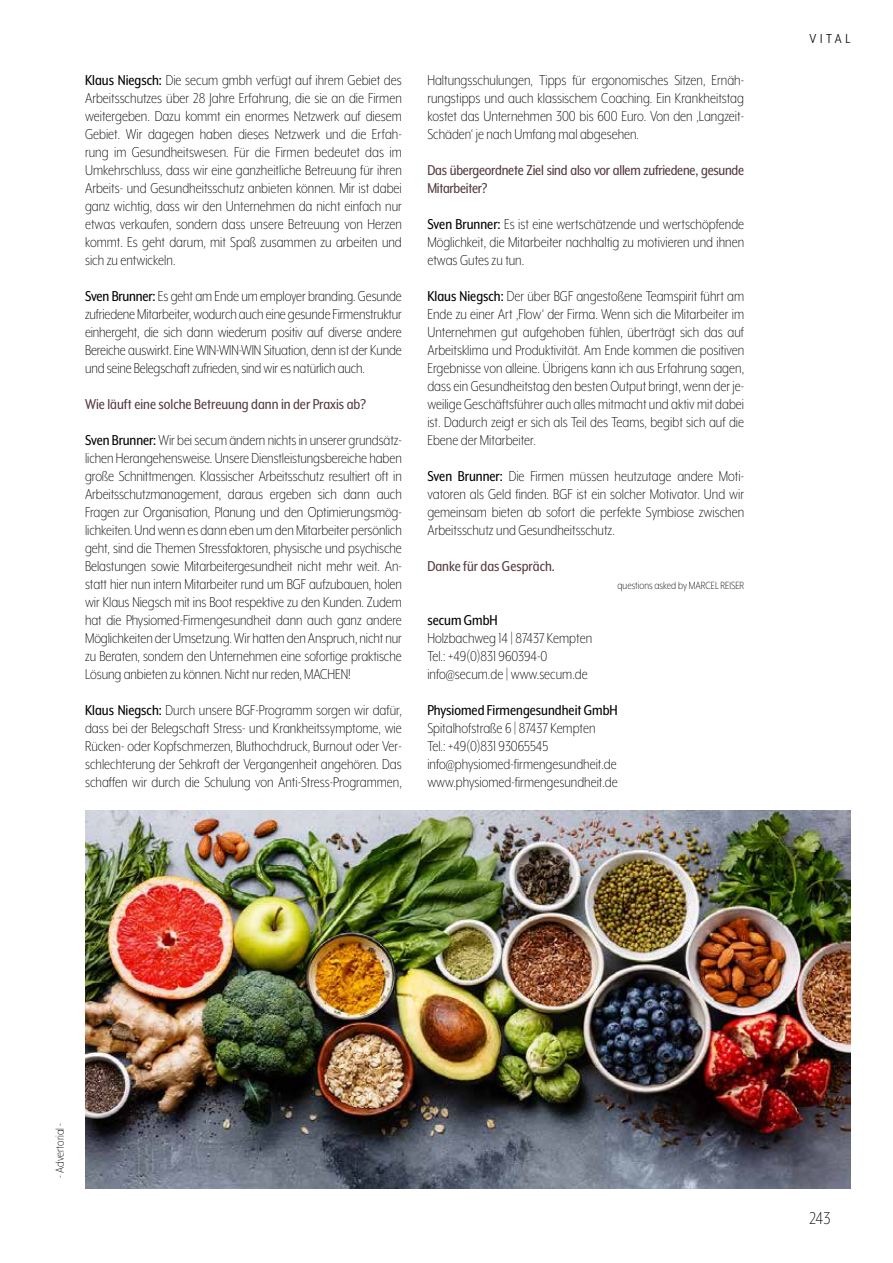
<style>
.page{position:relative;width:893px;height:1263px;background:#fff}
.page>*{position:absolute;margin:0;border:0;box-sizing:border-box;transform-origin:0 0}
.t1{font:300 19.65px "Mr Eaves XL Mod Nar OT";color:#000}
.t2{font:300 16.5px/18px "Mr Eaves XL Mod Nar OT";color:#000;text-align:justify}
.t3{font:16.5px/36px "Mr Eaves XL Mod Nar OT";letter-spacing:-.015em;color:#563b40}
.t4{font:16.5px "Mr Eaves XL Mod Nar OT";color:#000}
.t5{font:15px "Mr Eaves XL Mod Nar OT";letter-spacing:.25em;color:#000}
.t6{font:300 13.5px "Mr Eaves XL Mod Nar OT";color:#000}
.t7{font:300 12px "Mr Eaves XL Mod Nar OT";color:#000}
.s1{font-weight:400}
.s2{color:#000}
.s3{font-weight:300;color:#000}
</style>
<div class="page">
<img style="left:85px;top:810px;width:765px;height:378px">
<p class="t2" style="left:85px;top:71px;width:318px"><span class="s1">Klaus Niegsch:</span> Die secum gmbh verfügt auf ihrem Gebiet des Arbeitsschutzes über 28 Jahre Erfahrung, die sie an die Firmen weitergeben. Dazu kommt ein enormes Netzwerk auf diesem Gebiet. Wir dagegen haben dieses Netzwerk und die Erfah&shy;rung im Gesundheitswesen. Für die Firmen bedeutet das im Umkehrschluss, dass wir eine ganzheitliche Betreuung für ihren Arbeits- und Gesundheitsschutz anbieten können. Mir ist dabei ganz wichtig, dass wir den Unternehmen da nicht einfach nur etwas verkaufen, sondern dass unsere Betreuung von Herzen kommt. Es geht darum, mit Spaß zusammen zu arbeiten und sich zu entwickeln.</p>
<p class="t2" style="left:85px;top:287px;width:318px"><span class="s1">Sven Brunner:</span> Es geht am Ende um employer branding. Gesunde zufriedene Mitarbeiter, wodurch auch eine gesunde Firmenstruktur einhergeht, die sich dann wiederum positiv auf diverse andere Bereiche auswirkt. Eine WIN-WIN-WIN Situation, denn ist der Kunde und seine Belegschaft zufrieden, sind wir es natürlich auch.</p>
<p class="t3" style="left:85px;top:386px;width:318px">Wie läuft eine solche Betreuung dann in der Praxis ab?<br><span class="s2">Sven Brunner:</span> <span class="s3">Wir bei secum ändern nichts in unserer grundsätz-</span></p>
<p class="t2" style="left:85px;top:449px;width:318px">lichen Herangehensweise. Unsere Dienstleistungsbereiche haben große Schnittmengen. Klassischer Arbeitsschutz resultiert oft in Arbeitsschutzmanagement, daraus ergeben sich dann auch Fragen zur Organisation, Planung und den Optimierungsmög&shy;lichkeiten. Und wenn es dann eben um den Mitarbeiter persönlich geht, sind die Themen Stressfaktoren, physische und psychische Belastungen sowie Mitarbeitergesundheit nicht mehr weit. An&shy;statt hier nun intern Mitarbeiter rund um BGF aufzubauen, holen wir Klaus Niegsch mit ins Boot respektive zu den Kunden. Zudem hat die Physiomed-Firmengesundheit dann auch ganz andere Möglichkeiten der Umsetzung. Wir hatten den Anspruch, nicht nur zu Beraten, sondern den Unternehmen eine sofortige praktische Lösung anbieten zu können. Nicht nur reden, MACHEN!</p>
<p class="t2" style="left:85px;top:701px;width:318px"><span class="s1">Klaus Niegsch:</span> Durch unsere BGF-Programm sorgen wir dafür, dass bei der Belegschaft Stress- und Krankheitssymptome, wie Rücken- oder Kopfschmerzen, Bluthochdruck, Burnout oder Ver&shy;schlechterung der Sehkraft der Vergangenheit angehören. Das schaffen wir durch die Schulung von Anti-Stress-Programmen,</p>
<p class="t2" style="left:427px;top:71px;width:318px">Haltungsschulungen, Tipps für ergonomisches Sitzen, Ernäh&shy;rungstipps und auch klassischem Coaching. Ein Krankheitstag kostet das Unternehmen 300 bis 600 Euro. Von den ‚Langzeit-Schäden‘ je nach Umfang mal abgesehen.</p>
<p class="t3" style="left:427px;top:161px;width:318px;line-height:18px">Das übergeordnete Ziel sind also vor allem zufriedene, gesunde<br>Mitarbeiter?</p>
<p class="t2" style="left:427px;top:215px;width:318px"><span class="s1">Sven Brunner:</span> Es ist eine wertschätzende und wertschöpfende Möglichkeit, die Mitarbeiter nachhaltig zu motivieren und ihnen etwas Gutes zu tun.</p>
<p class="t2" style="left:427px;top:287px;width:318px"><span class="s1">Klaus Niegsch:</span> Der über BGF angestoßene Teamspirit führt am Ende zu einer Art ‚Flow‘ der Firma. Wenn sich die Mitarbeiter im Unternehmen gut aufgehoben fühlen, überträgt sich das auf Arbeitsklima und Produktivität. Am Ende kommen die positiven Ergebnisse von alleine. Übrigens kann ich aus Erfahrung sagen, dass ein Gesundheitstag den besten Output bringt, wenn der je&shy;weilige Geschäftsführer auch alles mitmacht und aktiv mit dabei ist. Dadurch zeigt er sich als Teil des Teams, begibt sich auf die Ebene der Mitarbeiter.</p>
<p class="t2" style="left:427px;top:467px;width:318px"><span class="s1">Sven Brunner:</span> Die Firmen müssen heutzutage andere Moti&shy;vatoren als Geld finden. BGF ist ein solcher Motivator. Und wir gemeinsam bieten ab sofort die perfekte Symbiose zwischen Arbeitsschutz und Gesundheitsschutz.</p>
<p class="t3" style="left:427px;top:548px;width:129px">Danke für das Gespräch.</p>
<p class="t7" style="left:618px;top:580px;width:128px">questions asked by MARCEL REISER</p>
<p class="t4" style="left:427px;top:612px;width:72px">secum GmbH</p>
<p class="t2" style="left:427px;top:629px;width:166px;text-align:left">Holzbachweg 14 | 87437 Kempten<br>Tel.: +49(0)831 960394-0 info@secum.de | www.secum.de</p>
<p class="t4" style="left:427px;top:702px;width:192px">Physiomed Firmengesundheit GmbH</p>
<p class="t2" style="left:427px;top:719px;width:192px;text-align:left">Spitalhofstraße 6 | 87437 Kempten Tel.: +49(0)831 93065545 info@physiomed-firmengesundheit.de www.physiomed-firmengesundheit.de</p>
<p class="t5" style="left:809px;top:30px;width:43px">VITAL</p>
<p class="t6" style="left:53px;top:1177px;width:56px;rotate:-90deg">- Advertorial -</p>
<p class="t1" style="left:809px;top:1208px;width:23px">243</p>
</div>
